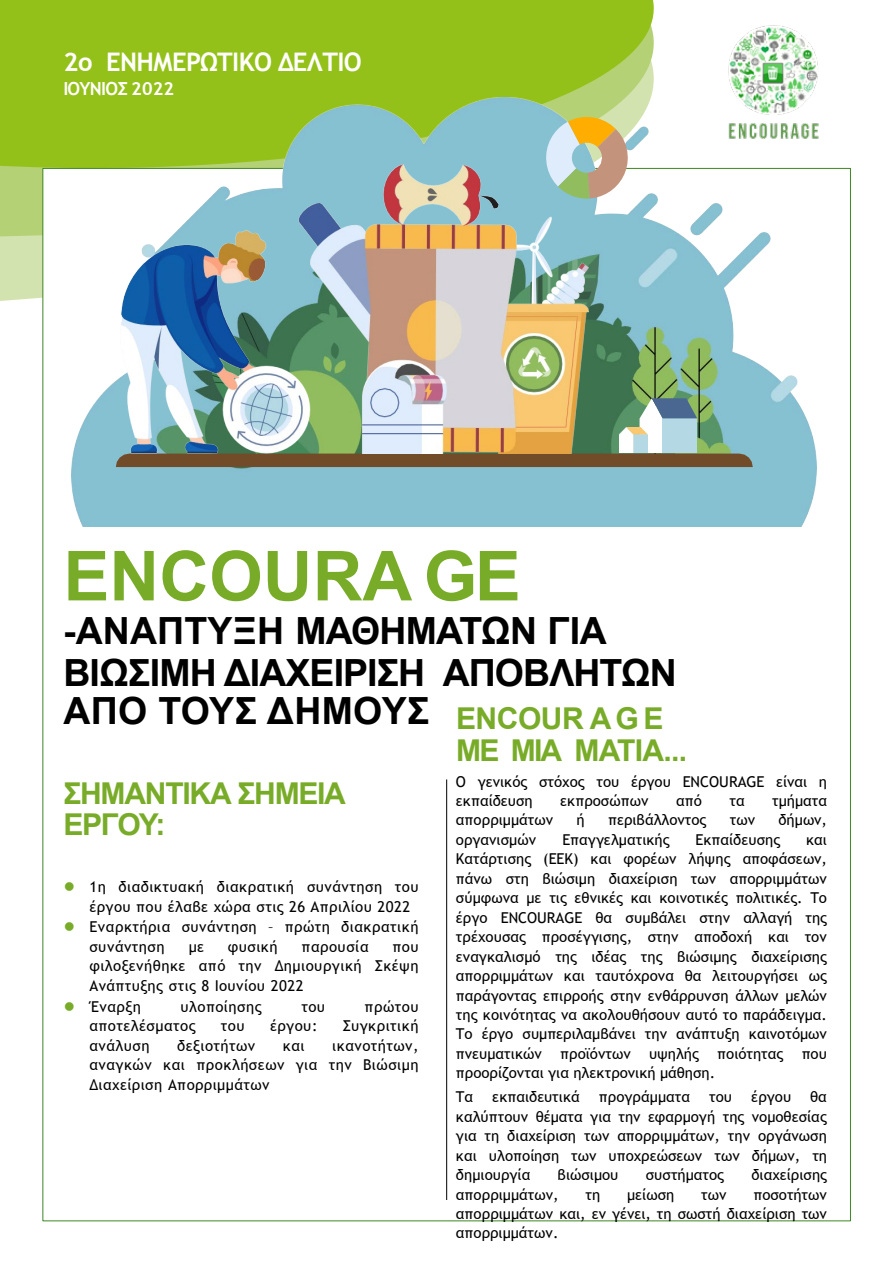
<style>
.page{position:relative;width:893px;height:1264px;background:#fff}
.page>*{position:absolute;margin:0;border:0;box-sizing:border-box;transform-origin:0 0}
.t1{font:700 69px "Arial";color:#78ac28}
.t2{font:700 37.5px/37.7px "Arial";letter-spacing:-.02em;color:#000}
.t3{font:700 30px/31.5px "Arial";letter-spacing:-.025em;color:#78ac28}
.t4{font:700 30px/31.5px "Arial";letter-spacing:-.045em;color:#78ac28}
.t5{font:700 25.5px "Trebuchet MS";letter-spacing:-.02em;color:#fff}
.t6{font:700 18px "Trebuchet MS";letter-spacing:-.04em;color:#fff}
.t7{font:15px/19.5px "Trebuchet MS";letter-spacing:.005em;color:#000;text-align:justify}
.t8{font:15px/19.5px "Trebuchet MS";letter-spacing:.025em;color:#000}
.t9{font:15px/19.5px "Trebuchet MS";letter-spacing:.03em;color:#000}
.s1{color:#78ac28}
</style>
<div class="page">
<div style="left:0;top:0;width:653px;height:168px;background:#94c119"></div>
<img style="left:728px;top:25px;width:91px;height:114px">
<hr style="left:446px;top:779px;width:1px;height:420px;background:#000">
<img style="left:72px;top:98px;width:744px;height:428px">
<svg style="left:546px;top:117px;width:81px;height:82px;background:#cfbf98"></svg>
<svg style="left:116px;top:398px;width:636px;height:69px;background:#787d65"></svg>
<img style="left:619px;top:427px;width:28px;height:26px">
<img style="left:121px;top:165px;width:467px;height:288px">
<p class="t5" style="left:63px;top:46px;width:300px">2o ΕΝΗΜΕΡΩΤΙΚΟ ΔΕΛΤΙΟ</p>
<p class="t6" style="left:63px;top:77px;width:112px">ΙΟΥΝΙΟΣ 2022</p>
<h1 class="t1" style="left:63px;top:527px;width:459px">ENCOURA GE</h1>
<p class="t2" style="left:63px;top:612px;width:545px">-ΑΝΑΠΤΥΞΗ ΜΑΘΗΜΑΤΩΝ ΓΙΑ</p>
<p class="t2" style="left:63px;top:654px;width:615px">ΒΙΩΣΙΜΗ ΔΙΑΧΕΙΡΙΣΗ ΑΠΟΒΛΗΤΩΝ<br>ΑΠΟ ΤΟΥΣ ΔΗΜΟΥΣ</p>
<p class="t3" style="left:456px;top:703px;width:232px">ENCOUR A G Ε<br>ΜΕ ΜΙΑ ΜΑΤΙΑ...</p>
<p class="t7" style="left:456px;top:771px;width:372px">Ο γενικός στόχος του έργου ENCOURAGE είναι η εκπαίδευση</p>
<p class="t4" style="left:63px;top:777px;width:284px">ΣΗΜΑΝΤΙΚΑ ΣΗΜΕΙΑ<br>ΕΡΓΟΥ:</p>
<p class="t7" style="left:560px;top:790px;width:90px">εκπροσώπων</p>
<p class="t7" style="left:676px;top:790px;width:27px">από</p>
<p class="t7" style="left:729px;top:790px;width:17px">τα</p>
<p class="t7" style="left:772px;top:790px;width:57px">τμήματα</p>
<p class="t7" style="left:456px;top:810px;width:99px">απορριμμάτων</p>
<p class="t7" style="left:576px;top:810px;width:10px">ή</p>
<p class="t7" style="left:608px;top:810px;width:100px">περιβάλλοντος</p>
<p class="t7" style="left:729px;top:810px;width:27px">των</p>
<p class="t7" style="left:778px;top:810px;width:50px">δήμων,</p>
<p class="t7" style="left:456px;top:829px;width:82px">οργανισμών</p>
<p class="t7" style="left:562px;top:829px;width:109px">Επαγγελματικής</p>
<p class="t7" style="left:695px;top:829px;width:86px">Εκπαίδευσης</p>
<p class="t7" style="left:456px;top:829px;width:373px;text-indent:350px">και Κατάρτισης (ΕΕΚ) και φορέων λήψης αποφάσεων, πάνω στη βιώσιμη διαχείριση των απορριμμάτων σύμφωνα με τις εθνικές και κοινοτικές πολιτικές. Το έργο ENCOURAGE θα συμβάλει στην αλλαγή της τρέχουσας προσέγγισης, στην αποδοχή και τον εναγκαλισμό της ιδέας της βιώσιμης διαχείρισης απορριμμάτων και ταυτόχρονα θα λειτουργήσει ως παράγοντας επιρροής στην ενθάρρυνση άλλων μελών της κοινότητας να ακολουθήσουν αυτό το παράδειγμα.<br>Το έργο συμπεριλαμβάνει την ανάπτυξη καινοτόμων πνευματικών προϊόντων υψηλής ποιότητας που προορίζονται για ηλεκτρονική μάθηση.</p>
<p class="t7" style="left:456px;top:1086px;width:19px">Τα</p>
<p class="t7" style="left:492px;top:1086px;width:89px">εκπαιδευτικά</p>
<p class="t7" style="left:599px;top:1086px;width:93px">προγράμματα</p>
<p class="t7" style="left:709px;top:1086px;width:24px">του</p>
<p class="t7" style="left:751px;top:1086px;width:41px">έργου</p>
<p class="t8" style="left:89px;top:876px;width:330px;text-indent:-26px"><span class="s1">●</span> 1η διαδικτυακή διακρατική συνάντηση του έργου που έλαβε χώρα στις 26 Απριλίου 2022</p>
<p class="t9" style="left:89px;top:917px;width:330px;text-indent:-26px"><span class="s1">●</span> Εναρκτήρια συνάντηση – πρώτη διακρατική συνάντηση</p>
<p class="t7" style="left:189px;top:936px;width:17px">με</p>
<p class="t7" style="left:228px;top:936px;width:51px">φυσική</p>
<p class="t9" style="left:301px;top:936px;width:69px">παρουσία</p>
<p class="t7" style="left:89px;top:936px;width:330px;text-indent:303px">που φιλοξενήθηκε από την Δημιουργική Σκέψη Ανάπτυξης στις 8 Ιουνίου 2022</p>
<p class="t7" style="left:64px;top:996px;width:79px"><span class="s1">●</span> Έναρξη</p>
<p class="t8" style="left:180px;top:996px;width:83px">υλοποίησης</p>
<p class="t7" style="left:301px;top:996px;width:25px">του</p>
<p class="t7" style="left:364px;top:996px;width:55px">πρώτου</p>
<p class="t8" style="left:89px;top:1015px;width:108px">αποτελέσματος</p>
<p class="t7" style="left:221px;top:1015px;width:25px">του</p>
<p class="t7" style="left:270px;top:1015px;width:49px">έργου:</p>
<p class="t8" style="left:342px;top:1015px;width:77px">Συγκριτική</p>
<p class="t9" style="left:89px;top:1035px;width:62px">ανάλυση</p>
<p class="t8" style="left:177px;top:1035px;width:80px">δεξιοτήτων</p>
<p class="t7" style="left:283px;top:1035px;width:23px">και</p>
<p class="t7" style="left:89px;top:1035px;width:331px;text-indent:242px">ικανοτήτων, αναγκών και προκλήσεων για την Βιώσιμη Διαχείριση Απορριμμάτων</p>
<p class="t7" style="left:456px;top:1086px;width:372px;text-indent:354px">θα καλύπτουν θέματα για την εφαρμογή της νομοθεσίας για τη διαχείριση των απορριμμάτων, την οργάνωση και υλοποίηση των υποχρεώσεων των δήμων, τη δημιουργία</p>
<p class="t7" style="left:557px;top:1164px;width:62px">βιώσιμου</p>
<p class="t7" style="left:645px;top:1164px;width:80px">συστήματος</p>
<p class="t7" style="left:751px;top:1164px;width:77px">διαχείρισης</p>
<p class="t7" style="left:456px;top:1183px;width:104px">απορριμμάτων,</p>
<p class="t7" style="left:585px;top:1183px;width:16px">τη</p>
<p class="t7" style="left:627px;top:1183px;width:49px">μείωση</p>
<p class="t7" style="left:701px;top:1183px;width:27px">των</p>
<p class="t7" style="left:456px;top:1183px;width:372px;text-indent:297px">ποσοτήτων απορριμμάτων και, εν γένει, τη σωστή διαχείριση των απορριμμάτων.</p>
</div>
